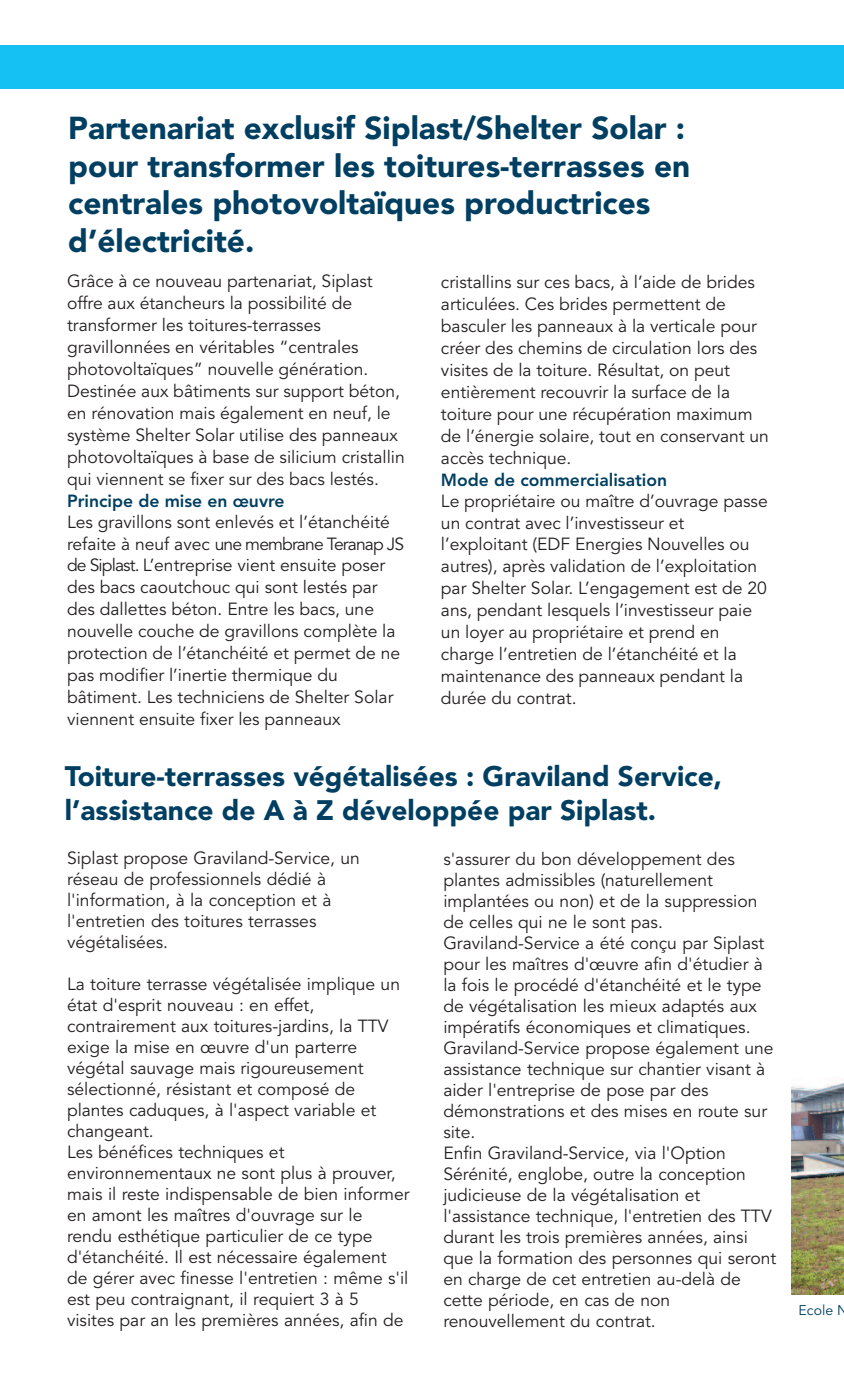
<style>
.page{position:relative;width:844px;height:1389px;background:#fff}
.page>*{position:absolute;margin:0;border:0;box-sizing:border-box;transform-origin:0 0}
.t1{font:900 31.5px/37.8px "Avenir";color:#003f61}
.t2{font:900 28px/33.6px "Avenir";color:#003f61}
.t3{font:17.5px/21px "Avenir";color:#231f20}
.t4{font:800 17.5px "Avenir";color:#003f61}
.t5{font:14px "Avenir";color:#003f61}
</style>
<div class="page">
<div style="left:0;top:45px;width:843px;height:44px;background:#15c0f2"></div>
<img style="left:791px;top:1079px;width:52px;height:215px">
<h1 class="t1" style="left:68px;top:112px;width:623px">Partenariat exclusif Siplast/Shelter Solar : pour transformer les toitures-terrasses en centrales photovoltaïques productrices d’électricité.</h1>
<p class="t3" style="left:441px;top:273px;width:329px;line-height:21.9px">cristallins sur ces bacs, à l’aide de brides articulées. Ces brides permettent de basculer les panneaux à la verticale pour créer des chemins de circulation lors des visites de la toiture. Résultat, on peut entièrement recouvrir la surface de la toiture pour une récupération maximum de l’énergie solaire, tout en conservant un accès technique.</p>
<p class="t4" style="left:441px;top:472px;width:228px">Mode de commercialisation</p>
<p class="t3" style="left:441px;top:491px;width:328px;line-height:21.9px">Le propriétaire ou maître d’ouvrage passe un contrat avec l’investisseur et l’exploitant (EDF Energies Nouvelles ou autres), après validation de l’exploitation par Shelter Solar. L’engagement est de 20 ans, pendant lesquels l’investisseur paie un loyer au propriétaire et prend en charge l’entretien de l’étanchéité et la maintenance des panneaux pendant la durée du contrat.</p>
<p class="t3" style="left:67px;top:272px;width:339px;line-height:21.9px">Grâce à ce nouveau partenariat, Siplast offre aux étancheurs la possibilité de transformer les toitures-terrasses gravillonnées en véritables “centrales photovoltaïques” nouvelle génération.<br>Destinée aux bâtiments sur support béton, en rénovation mais également en neuf, le système Shelter Solar utilise des panneaux photovoltaïques à base de silicium cristallin qui viennent se fixer sur des bacs lestés.</p>
<p class="t4" style="left:67px;top:493px;width:219px">Principe de mise en œuvre</p>
<p class="t3" style="left:67px;top:512px;width:338px;line-height:21.9px">Les gravillons sont enlevés et l’étanchéité refaite à neuf avec une membrane Teranap JS de Siplast. L’entreprise vient ensuite poser des bacs caoutchouc qui sont lestés par des dallettes béton. Entre les bacs, une nouvelle couche de gravillons complète la protection de l’étanchéité et permet de ne pas modifier l’inertie thermique du bâtiment. Les techniciens de Shelter Solar viennent ensuite fixer les panneaux</p>
<h2 class="t2" style="left:65px;top:762px;width:658px">Toiture-terrasses végétalisées : Graviland Service, l’assistance de A à Z développée par Siplast.</h2>
<p class="t3" style="left:443px;top:850px;width:334px">s'assurer du bon développement des plantes admissibles (naturellement implantées ou non) et de la suppression de celles qui ne le sont pas.<br>Graviland-Service a été conçu par Siplast pour les maîtres d'œuvre afin d'étudier à la fois le procédé d'étanchéité et le type de végétalisation les mieux adaptés aux impératifs économiques et climatiques.<br>Graviland-Service propose également une assistance technique sur chantier visant à aider l'entreprise de pose par des démonstrations et des mises en route sur site.<br>Enfin Graviland-Service, via l'Option Sérénité, englobe, outre la conception judicieuse de la végétalisation et l'assistance technique, l'entretien des TTV durant les trois premières années, ainsi que la formation des personnes qui seront en charge de cet entretien au-delà de cette période, en cas de non renouvellement du contrat.</p>
<p class="t3" style="left:67px;top:848px;width:294px">Siplast propose Graviland-Service, un réseau de professionnels dédié à l'information, à la conception et à l'entretien des toitures terrasses végétalisées.</p>
<p class="t3" style="left:67px;top:974px;width:344px">La toiture terrasse végétalisée implique un état d'esprit nouveau : en effet, contrairement aux toitures-jardins, la TTV exige la mise en œuvre d'un parterre végétal sauvage mais rigoureusement sélectionné, résistant et composé de plantes caduques, à l'aspect variable et changeant.<br>Les bénéfices techniques et environnementaux ne sont plus à prouver, mais il reste indispensable de bien informer en amont les maîtres d'ouvrage sur le rendu esthétique particulier de ce type d'étanchéité. Il est nécessaire également de gérer avec finesse l'entretien : même s'il est peu contraignant, il requiert 3 à 5 visites par an les premières années, afin de</p>
<p class="t5" style="left:798px;top:1304px;width:51px">Ecole N</p>
</div>
